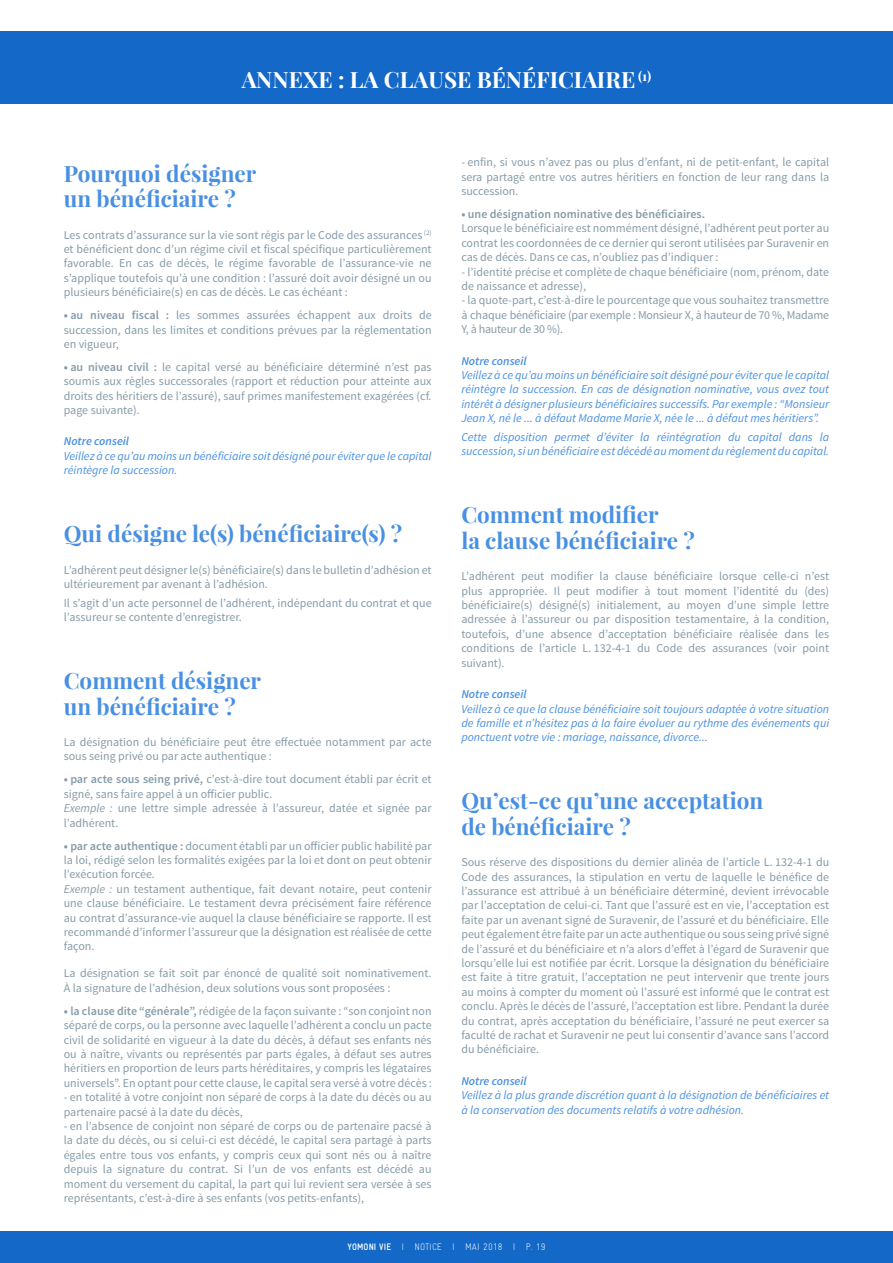
<style>
.page{position:relative;width:893px;height:1263px;background:#fff}
.page>*{position:absolute;margin:0;border:0;box-sizing:border-box;transform-origin:0 0}
.t1{font:700 22.5px/25.5px "Playfair Display";color:#4990e2}
.t2{font:700 22.5px "Playfair Display";color:#fff}
.t3{font:12px/14.4px "Source Sans Pro";color:#869ba8;text-align:justify}
.t4{font:italic 12px/14.4px "Source Sans Pro";color:#4990e2}
.t5{font:italic 600 12px "Source Sans Pro";color:#4990e2}
.t6{font:300 9.45px "Gravur Condensed Pro";letter-spacing:.01em;color:#fff}
.s1{font-weight:700}
.s2{font-weight:600}
.s3{font-style:italic}
</style>
<div class="page">
<div style="left:0;top:1231px;width:893px;height:32px;background:#1368c8"></div>
<div style="left:0;top:32px;width:893px;height:72px;background:#1368c8"></div>
<h1 class="t2" style="left:242px;top:64px;width:411px">ANNEXE : LA CLAUSE BÉNÉFICIAIRE <sup>(1)</sup></h1>
<h1 class="t1" style="left:64px;top:160px;width:194px">Pourquoi désigner un bénéficiaire ?</h1>
<p class="t3" style="left:64px;top:228px;width:369px">Les contrats d’assurance sur la vie sont régis par le Code des assurances <sup>(2) </sup>et bénéficient donc d’un régime civil et fiscal spécifique particulièrement favorable. En cas de décès, le régime favorable de l’assurance-vie ne s’applique toutefois qu’à une condition : l’assuré doit avoir désigné un ou plusieurs bénéficiaire(s) en cas de décès. Le cas échéant :</p>
<p class="t3" style="left:64px;top:308px;width:369px"><span class="s1">•</span> <span class="s2">au niveau fiscal :</span> les sommes assurées échappent aux droits de succession, dans les limites et conditions prévues par la réglementation en vigueur,</p>
<p class="t3" style="left:64px;top:360px;width:369px"><span class="s1">•</span> <span class="s2">au niveau civil :</span> le capital versé au bénéficiaire déterminé n’est pas soumis aux règles successorales (rapport et réduction pour atteinte aux droits des héritiers de l’assuré), sauf primes manifestement exagérées (cf. page suivante).</p>
<p class="t5" style="left:64px;top:434px;width:67px">Notre conseil</p>
<p class="t4" style="left:64px;top:449px;width:369px">Veillez à ce qu’au moins un bénéficiaire soit désigné pour éviter que le capital réintègre la succession.</p>
<h1 class="t1" style="left:64px;top:520px;width:340px">Qui désigne le(s) bénéficiaire(s) ?</h1>
<p class="t3" style="left:64px;top:563px;width:369px">L’adhérent peut désigner le(s) bénéficiaire(s) dans le bulletin d’adhésion et ultérieurement par avenant à l’adhésion.</p>
<p class="t3" style="left:64px;top:596px;width:369px">Il s’agit d’un acte personnel de l’adhérent, indépendant du contrat et que l’assureur se contente d’enregistrer.</p>
<h1 class="t1" style="left:64px;top:667px;width:199px">Comment désigner un bénéficiaire ?</h1>
<p class="t3" style="left:64px;top:735px;width:369px">La désignation du bénéficiaire peut être effectuée notamment par acte sous seing privé ou par acte authentique :</p>
<p class="t3" style="left:64px;top:772px;width:369px;text-align:left"><span class="s1">•</span> <span class="s2">par acte sous seing privé,</span> c’est-à-dire tout document établi par écrit et signé, sans faire appel à un officier public.<br><span class="s3">Exemple :</span> une lettre simple adressée à l’assureur, datée et signée par l’adhérent.</p>
<p class="t3" style="left:64px;top:838px;width:369px;text-align:left"><span class="s1">•</span> <span class="s2">par acte authentique :</span> document établi par un officier public habilité par la loi, rédigé selon les formalités exigées par la loi et dont on peut obtenir l’exécution forcée.<br><span class="s3">Exemple :</span> un testament authentique, fait devant notaire, peut contenir une clause bénéficiaire. Le testament devra précisément faire référence au contrat d’assurance-vie auquel la clause bénéficiaire se rapporte. Il est recommandé d’informer l’assureur que la désignation est réalisée de cette façon.</p>
<p class="t3" style="left:64px;top:966px;width:369px">La désignation se fait soit par énoncé de qualité soit nominativement.<br>À la signature de l’adhésion, deux solutions vous sont proposées :</p>
<p class="t3" style="left:64px;top:1004px;width:369px"><span class="s1">•</span> <span class="s2">la clause dite “générale”,</span> rédigée de la façon suivante : “son conjoint non séparé de corps, ou la personne avec laquelle l’adhérent a conclu un pacte civil de solidarité en vigueur à la date du décès, à défaut ses enfants nés ou à naître, vivants ou représentés par parts égales, à défaut ses autres héritiers en proportion de leurs parts héréditaires, y compris les légataires universels”. En optant pour cette clause, le capital sera versé à votre décès :</p>
<p class="t3" style="left:64px;top:1090px;width:369px">- en totalité à votre conjoint non séparé de corps à la date du décès ou au partenaire pacsé à la date du décès,</p>
<p class="t3" style="left:64px;top:1119px;width:369px">- en l’absence de conjoint non séparé de corps ou de partenaire pacsé à la date du décès, ou si celui-ci est décédé, le capital sera partagé à parts égales entre tous vos enfants, y compris ceux qui sont nés ou à naître depuis la signature du contrat. Si l’un de vos enfants est décédé au moment du versement du capital, la part qui lui revient sera versée à ses représentants, c’est-à-dire à ses enfants (vos petits-enfants),</p>
<p class="t3" style="left:461px;top:155px;width:369px">- enfin, si vous n’avez pas ou plus d’enfant, ni de petit-enfant, le capital sera partagé entre vos autres héritiers en fonction de leur rang dans la succession.</p>
<p class="t3" style="left:461px;top:207px;width:369px;text-align:left"><span class="s1">•</span> <span class="s2">une désignation nominative des bénéficiaires.<br></span>Lorsque le bénéficiaire est nommément désigné, l’adhérent peut porter au contrat les coordonnées de ce dernier qui seront utilisées par Suravenir en cas de décès. Dans ce cas, n’oubliez pas d’indiquer :</p>
<p class="t3" style="left:461px;top:265px;width:369px">- l’identité précise et complète de chaque bénéficiaire (nom, prénom, date de naissance et adresse),</p>
<p class="t3" style="left:461px;top:293px;width:369px">- la quote-part, c’est-à-dire le pourcentage que vous souhaitez transmettre à chaque bénéficiaire (par exemple : Monsieur X, à hauteur de 70 %, Madame Y, à hauteur de 30 %).</p>
<p class="t5" style="left:461px;top:353px;width:67px">Notre conseil</p>
<p class="t4" style="left:461px;top:368px;width:369px;text-align:justify">Veillez à ce qu’au moins un bénéficiaire soit désigné pour éviter que le capital réintègre la succession. En cas de désignation nominative, vous avez tout intérêt à désigner plusieurs bénéficiaires successifs. Par exemple : “Monsieur Jean X, né le ... à défaut Madame Marie X, née le ... à défaut mes héritiers”.</p>
<p class="t4" style="left:461px;top:430px;width:369px">Cette disposition permet d’éviter la réintégration du capital dans la succession, si un bénéficiaire est décédé au moment du règlement du capital.</p>
<h1 class="t1" style="left:461px;top:501px;width:235px">Comment modifier<br>la clause bénéficiaire ?</h1>
<p class="t3" style="left:461px;top:569px;width:369px">L’adhérent peut modifier la clause bénéficiaire lorsque celle-ci n’est plus appropriée. Il peut modifier à tout moment l’identité du (des) bénéficiaire(s) désigné(s) initialement, au moyen d’une simple lettre adressée à l’assureur ou par disposition testamentaire, à la condition, toutefois, d’une absence d’acceptation bénéficiaire réalisée dans les conditions de l’article L. 132-4-1 du Code des assurances (voir point suivant).</p>
<p class="t5" style="left:461px;top:687px;width:67px">Notre conseil</p>
<p class="t4" style="left:461px;top:701px;width:369px;text-align:justify">Veillez à ce que la clause bénéficiaire soit toujours adaptée à votre situation de famille et n’hésitez pas à la faire évoluer au rythme des événements qui ponctuent votre vie : mariage, naissance, divorce...</p>
<h1 class="t1" style="left:461px;top:787px;width:303px">Qu’est-ce qu’une acceptation de bénéficiaire ?</h1>
<p class="t3" style="left:461px;top:855px;width:369px">Sous réserve des dispositions du dernier alinéa de l’article L. 132-4-1 du Code des assurances, la stipulation en vertu de laquelle le bénéfice de l’assurance est attribué à un bénéficiaire déterminé, devient irrévocable par l’acceptation de celui-ci. Tant que l’assuré est en vie, l’acceptation est faite par un avenant signé de Suravenir, de l’assuré et du bénéficiaire. Elle peut également être faite par un acte authentique ou sous seing privé signé de l’assuré et du bénéficiaire et n’a alors d’effet à l’égard de Suravenir que lorsqu’elle lui est notifiée par écrit. Lorsque la désignation du bénéficiaire est faite à titre gratuit, l’acceptation ne peut intervenir que trente jours au moins à compter du moment où l’assuré est informé que le contrat est conclu. Après le décès de l’assuré, l’acceptation est libre. Pendant la durée du contrat, après acceptation du bénéficiaire, l’assuré ne peut exercer sa faculté de rachat et Suravenir ne peut lui consentir d’avance sans l’accord du bénéficiaire.</p>
<p class="t5" style="left:461px;top:1073px;width:67px">Notre conseil</p>
<p class="t4" style="left:461px;top:1088px;width:369px">Veillez à la plus grande discrétion quant à la désignation de bénéficiaires et à la conservation des documents relatifs à votre adhésion.</p>
<p class="t6" style="left:348px;top:1241px;width:199px"><span class="s1">YOMONI VIE</span> I NOTICE I MAI 2018 I P. 19</p>
</div>
